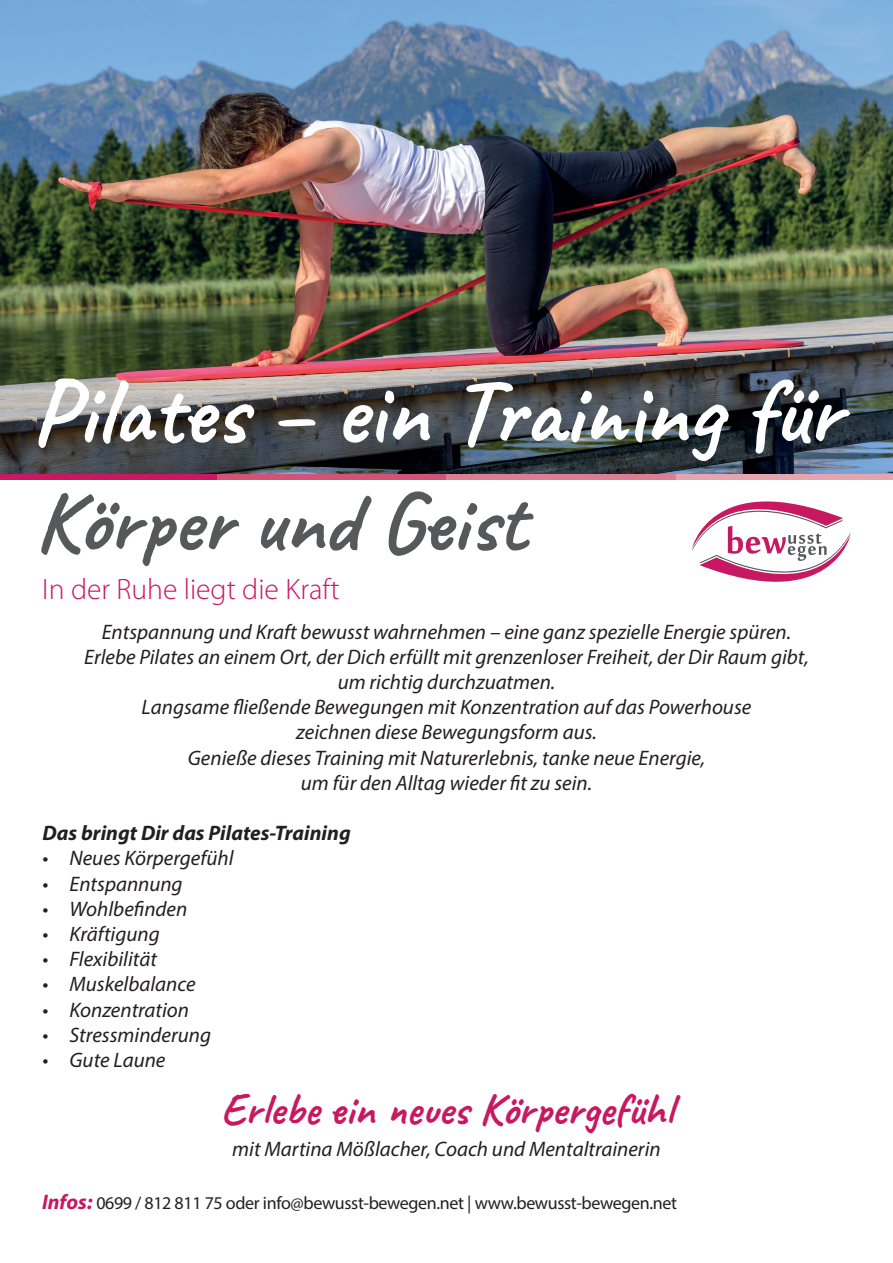
<style>
.page{position:relative;width:893px;height:1263px;background:#fff}
.page>*{position:absolute;margin:0;border:0;box-sizing:border-box;transform-origin:0 0}
.t1{font:700 94.5px "Caveat";color:#fff}
.t2{font:700 85.8px "Caveat";color:#57585a}
.t3{font:700 45px "Caveat";color:#c81862}
.t4{font:300 29.55px "Myriad Pro";color:#c81862}
.t5{font:italic 21px/25.2px "Myriad Pro";color:#231f20;text-align:center}
.t6{font:italic 700 21px "Myriad Pro";color:#231f20}
.t7{font:18px "Myriad Pro";letter-spacing:-.02em;color:#231f20}
.s1{font-weight:700;font-style:italic;font-size:21px;color:#c81862}
</style>
<div class="page">
<img style="left:0;top:0;width:893px;height:474px">
<div style="left:0;top:474px;width:217px;height:6px;background:#c81862"></div>
<div style="left:217px;top:474px;width:229px;height:6px;background:#d15478"></div>
<div style="left:446px;top:474px;width:230px;height:6px;background:#db7e93"></div>
<div style="left:676px;top:474px;width:217px;height:6px;background:#e5a5b0"></div>
<svg style="left:692px;top:467px;width:159px;height:115px"></svg>
<h1 class="t1" style="left:31px;top:352px;width:812px">Pilates – ein Training für</h1>
<h2 class="t2" style="left:35px;top:468px;width:492px">Körper und Geist</h2>
<h3 class="t4" style="left:42px;top:572px;width:299px">In der Ruhe liegt die Kraft</h3>
<p class="t5" style="left:84px;top:618px;width:726px">Entspannung und Kraft bewusst wahrnehmen – eine ganz spezielle Energie spüren.<br>Erlebe Pilates an einem Ort, der Dich erfüllt mit grenzenloser Freiheit, der Dir Raum gibt, um richtig durchzuatmen.<br>Langsame fließende Bewegungen mit Konzentration auf das Powerhouse<br>zeichnen diese Bewegungsform aus.<br>Genieße dieses Training mit Naturerlebnis, tanke neue Energie,<br>um für den Alltag wieder fit zu sein.</p>
<p class="t6" style="left:43px;top:819px;width:310px">Das bringt Dir das Pilates-Training</p>
<p class="t5" style="left:43px;top:845px;width:192px">• Neues Körpergefühl</p>
<p class="t5" style="left:43px;top:870px;width:142px">• Entspannung</p>
<p class="t5" style="left:43px;top:896px;width:146px">• Wohlbefinden</p>
<p class="t5" style="left:43px;top:921px;width:119px">• Kräftigung</p>
<p class="t5" style="left:43px;top:946px;width:116px">• Flexibilität</p>
<p class="t5" style="left:43px;top:971px;width:155px">• Muskelbalance</p>
<p class="t5" style="left:43px;top:996px;width:148px">• Konzentration</p>
<p class="t5" style="left:43px;top:1022px;width:170px">• Stressminderung</p>
<p class="t5" style="left:43px;top:1047px;width:124px">• Gute Laune</p>
<h3 class="t3" style="left:220px;top:1081px;width:455px">Erlebe ein neues Körpergefühl</h3>
<p class="t5" style="left:232px;top:1135px;width:430px">mit Martina Mößlacher, Coach und Mentaltrainerin</p>
<p class="t7" style="left:42px;top:1192px;width:637px"><span class="s1">Infos:</span> 0699 / 812 811 75 oder info@bewusst-bewegen.net | www.bewusst-bewegen.net</p>
</div>
